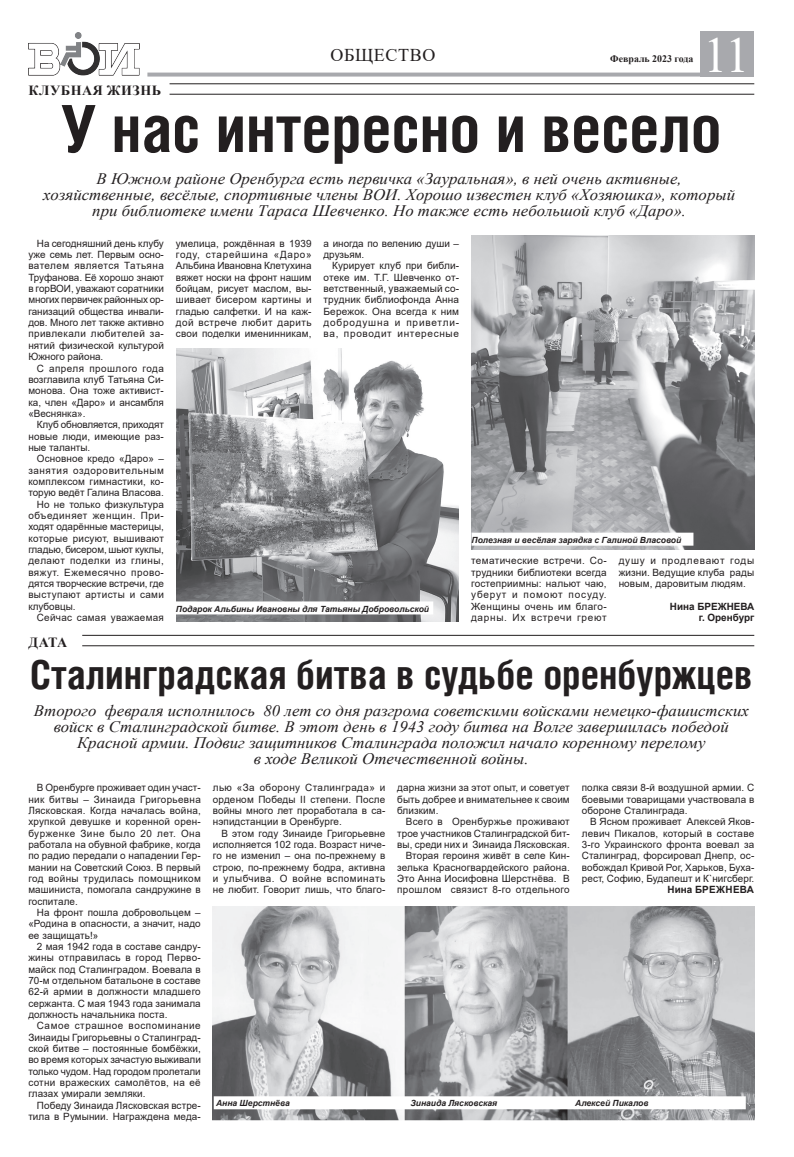
<style>
.page{position:relative;width:794px;height:1157px;background:#fff}
.page>*{position:absolute;margin:0;border:0;box-sizing:border-box;transform-origin:0 0}
.t1{font:700 65px "Helios Cond";color:#231f20}
.t2{font:50px "Times New Roman";color:#fff}
.t3{font:700 40px "Helios Cond";color:#231f20}
.t4{font:18px "Times New Roman";letter-spacing:.035em;color:#231f20}
.t5{font:italic 16px/16px "Times New Roman";color:#231f20;text-align:center;scale:1.05 1}
.t6{font:700 14px "Times New Roman";letter-spacing:.035em;color:#231f20}
.t7{font:10px/11.3px "Arial";letter-spacing:.01em;color:#231f20;text-align:justify}
.t8{font:10px "Arial";letter-spacing:.055em;color:#231f20}
.t9{font:10px "Arial";letter-spacing:.05em;color:#231f20}
.t10{font:10px "Arial";letter-spacing:.03em;color:#231f20}
.t11{font:10px "Arial";letter-spacing:-.01em;color:#231f20}
.t12{font:700 10px/11.3px "Arial";color:#231f20;text-align:right}
.t13{font:10px "Arial";letter-spacing:.035em;color:#231f20}
.t14{font:700 10px "Times New Roman";color:#231f20}
.t15{font:700 10px "Arial";letter-spacing:.025em;color:#231f20}
.t16{font:italic 700 8.5px "Arial";color:#231f20}
</style>
<div class="page">
<img style="left:28px;top:33px;width:111px;height:43px">
<svg style="left:147px;top:73px;width:553px;height:4px;background:#b1b2b5"></svg>
<div style="left:700px;top:31px;width:54px;height:46px;background:#a8a9ad"></div>
<hr style="left:82px;top:83px;width:672px;height:1px;background:#231f20">
<hr style="left:82px;top:94px;width:672px;height:1px;background:#231f20">
<hr style="left:82px;top:635px;width:672px;height:1px;background:#231f20">
<hr style="left:82px;top:645px;width:672px;height:1px;background:#231f20">
<div style="left:20px;top:83px;width:150px;height:15px;background:#fff"></div>
<img style="left:471px;top:236px;width:283px;height:313px">
<img style="left:176px;top:349px;width:283px;height:272px">
<div style="left:176px;top:601px;width:257px;height:13px;background:#fff"></div>
<div style="left:471px;top:532px;width:222px;height:13px;background:#fff"></div>
<img style="left:213px;top:906px;width:541px;height:214px">
<div style="left:214px;top:1096px;width:532px;height:13px;background:#fff"></div>
<h3 class="t6" style="left:29px;top:81px;width:134px">КЛУБНАЯ ЖИЗНЬ</h3>
<h3 class="t4" style="left:330px;top:43px;width:106px">ОБЩЕСТВО</h3>
<p class="t14" style="left:610px;top:52px;width:85px">Февраль 2023 года</p>
<h2 class="t2" style="left:703px;top:20px;width:48px">11</h2>
<h1 class="t1" style="left:61px;top:90px;width:662px">У нас интересно и весело</h1>
<p class="t5" style="left:43px;top:170px;width:660px">В Южном районе Оренбурга есть первичка «Зауральная», в ней очень активные, хозяйственные, весёлые, спортивные члены ВОИ. Хорошо известен клуб «Хозяюшка», который при библиотеке имени Тараса Шевченко. Но также есть небольшой клуб «Даро».</p>
<p class="t7" style="left:28px;top:237px;width:137px;text-indent:9px">На сегодняшний день клубу уже семь лет. Первым осно&shy;вателем является Татьяна Труфанова. Её хорошо знают в горВОИ, уважают соратники многих первичек районных ор&shy;ганизаций общества инвали&shy;дов. Много лет также активно привлекали любителей за&shy;нятий физической культурой Южного района.</p>
<p class="t7" style="left:28px;top:362px;width:137px;text-indent:9px">С апреля прошлого года возглавила клуб Татьяна Си&shy;монова. Она тоже активист&shy;ка, член «Даро» и ансамбля «Веснянка».</p>
<p class="t7" style="left:28px;top:419px;width:137px;text-indent:9px">Клуб обновляется, приходят новые люди, имеющие раз&shy;ные таланты.</p>
<p class="t7" style="left:37px;top:453px;width:129px">Основное кредо «Даро» –</p>
<p class="t8" style="left:28px;top:463px;width:137px">занятия оздоровительным</p>
<p class="t7" style="left:28px;top:476px;width:137px">комплексом гимнастики, ко-</p>
<p class="t7" style="left:28px;top:487px;width:137px">торую ведёт Галина Власова.</p>
<p class="t7" style="left:37px;top:498px;width:129px">Но не только физкультура</p>
<p class="t8" style="left:28px;top:508px;width:137px">объединяет женщин. При-</p>
<p class="t7" style="left:28px;top:521px;width:137px">ходят одарённые мастерицы,</p>
<p class="t10" style="left:28px;top:531px;width:137px">которые рисуют, вышивают</p>
<p class="t11" style="left:28px;top:542px;width:137px">гладью, бисером, шьют куклы,</p>
<p class="t9" style="left:28px;top:554px;width:137px">делают поделки из глины,</p>
<p class="t9" style="left:28px;top:565px;width:137px">вяжут. Ежемесячно прово-</p>
<p class="t7" style="left:28px;top:578px;width:137px">дятся творческие встречи, где</p>
<p class="t13" style="left:28px;top:588px;width:137px">выступают артисты и сами</p>
<p class="t7" style="left:28px;top:600px;width:49px">клубовцы.</p>
<p class="t10" style="left:37px;top:610px;width:129px">Сейчас самая уважаемая</p>
<p class="t7" style="left:176px;top:237px;width:137px">умелица, рождённая в 1939 году, старейшина «Даро» Альбина Ивановна Клетухина вяжет носки на фронт нашим бойцам, рисует маслом, вы&shy;шивает бисером картины и гладью салфетки. И на каж&shy;дой встрече любит дарить свои поделки именинникам,</p>
<p class="t7" style="left:323px;top:237px;width:137px">а иногда по велению души – друзьям.</p>
<p class="t7" style="left:323px;top:260px;width:137px;text-indent:8px">Курирует клуб при библи&shy;отеке им. Т.Г. Шевченко от&shy;ветственный, уважаемый со&shy;трудник библиофонда Анна Бережок. Она всегда к ним добродушна и приветли&shy;ва, проводит интересные</p>
<p class="t16" style="left:471px;top:534px;width:211px">Полезная и весёлая зарядка с Галиной Власовой</p>
<p class="t7" style="left:471px;top:555px;width:137px">тематические встречи. Со&shy;трудники библиотеки всегда гостеприимны: нальют чаю, уберут и помоют посуду.<br>Женщины очень им благо&shy;дарны. Их встречи греют</p>
<p class="t7" style="left:618px;top:555px;width:137px">душу и продлевают годы жизни. Ведущие клуба рады новым, даровитым людям.</p>
<p class="t12" style="left:670px;top:600px;width:86px">Нина БРЕЖНЕВА г. Оренбург</p>
<p class="t16" style="left:176px;top:603px;width:255px">Подарок Альбины Ивановны для Татьяны Добровольской</p>
<h3 class="t6" style="left:29px;top:632px;width:40px">ДАТА</h3>
<h3 class="t3" style="left:30px;top:650px;width:724px">Сталинградская битва в судьбе оренбуржцев</h3>
<p class="t5" style="left:34px;top:702px;width:682px">Второго февраля исполнилось 80 лет со дня разгрома советскими войсками немецко-фашистских войск в Сталинградской битве. В этот день в 1943 году битва на Волге завершилась победой Красной армии. Подвиг защитников Сталинграда положил начало коренному перелому<br>в ходе Великой Отечественной войны.</p>
<p class="t7" style="left:28px;top:782px;width:174px;text-indent:9px">В Оренбурге проживает один участ&shy;ник битвы – Зинаида Григорьевна Лясковская. Когда началась война, хрупкой девушке и коренной орен&shy;бурженке Зине было 20 лет. Она работала на обувной фабрике, когда по радио передали о нападении Гер&shy;мании на Советский Союз. В первый год войны трудилась помощником машиниста, помогала сандружине в госпитале.</p>
<p class="t7" style="left:28px;top:906px;width:174px;text-indent:9px">На фронт пошла добровольцем – «Родина в опасности, а значит, надо ее защищать!»</p>
<p class="t7" style="left:28px;top:940px;width:174px;text-indent:9px">2 мая 1942 года в составе сандру&shy;жины отправилась в город Перво&shy;майск под Сталинградом. Воевала в 70-м отдельном батальоне в составе 62-й армии в должности младшего сержанта. С мая 1943 года занимала должность начальника поста.</p>
<p class="t7" style="left:28px;top:1020px;width:174px;text-indent:9px">Самое страшное воспоминание Зинаиды Григорьевны о Сталинград&shy;ской битве – постоянные бомбёжки, во время которых зачастую выживали только чудом. Над городом пролетали сотни вражеских самолётов, на её глазах умирали земляки.</p>
<p class="t7" style="left:28px;top:1099px;width:174px;text-align:right">Победу Зинаида Лясковская встре&shy;тила в Румынии. Награждена меда-</p>
<p class="t7" style="left:213px;top:782px;width:174px">лью «За оборону Сталинграда» и орденом Победы II степени. После войны много лет проработала в са&shy;нэпидстанции в Оренбурге.</p>
<p class="t7" style="left:213px;top:827px;width:174px;text-indent:9px">В этом году Зинаиде Григорьевне исполняется 102 года. Возраст ниче&shy;го не изменил – она по-прежнему в строю, по-прежнему бодра, активна и улыбчива. О войне вспоминать не любит. Говорит лишь, что благо-</p>
<p class="t7" style="left:582px;top:782px;width:174px">полка связи 8-й воздушной армии. С боевыми товарищами участвовала в обороне Сталинграда.</p>
<p class="t7" style="left:582px;top:816px;width:174px;text-indent:9px">В Ясном проживает Алексей Яков&shy;левич Пикалов, который в составе 3-го Украинского фронта воевал за Сталинград, форсировал Днепр, ос&shy;вобождал Кривой Рог, Харьков, Буха&shy;рест, Софию, Будапешт и К`нигсберг.</p>
<p class="t15" style="left:667px;top:882px;width:88px">Нина БРЕЖНЕВА</p>
<p class="t7" style="left:397px;top:782px;width:174px">дарна жизни за этот опыт, и советует быть добрее и внимательнее к своим близким.</p>
<p class="t7" style="left:397px;top:816px;width:174px;text-align:right">Всего в Оренбуржье проживают трое участников Сталинградской бит&shy;вы, среди них и Зинаида Лясковская.<br>Вторая героиня живёт в селе Кин&shy;зелька Красногвардейского района.<br>Это Анна Иосифовна Шерстнёва. В прошлом связист 8-го отдельного</p>
<p class="t16" style="left:216px;top:1097px;width:75px">Анна Шерстнёва</p>
<p class="t16" style="left:410px;top:1097px;width:88px">Зинаида Лясковская</p>
<p class="t16" style="left:575px;top:1097px;width:75px">Алексей Пикалов</p>
</div>
